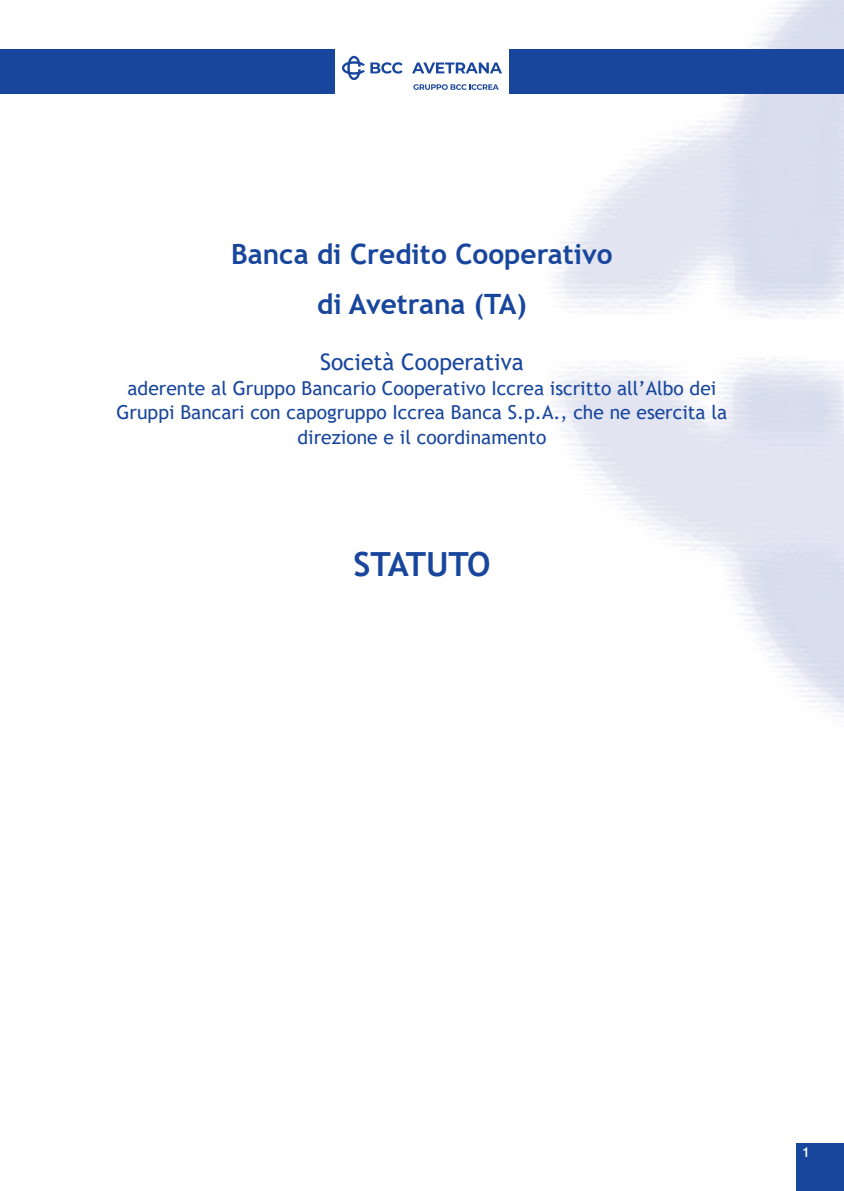
<style>
.page{position:relative;width:844px;height:1191px;background:#fff}
.page>*{position:absolute;margin:0;border:0;box-sizing:border-box;transform-origin:0 0}
.t1{font:700 33.25px "Trebuchet MS";letter-spacing:-.03em;color:#18469d}
.t2{font:700 28px/49.7px "Trebuchet MS";color:#18469d;text-align:center}
.t3{font:22.75px "Trebuchet MS";color:#18469d}
.t4{font:19.25px/24.5px "Trebuchet MS";color:#18469d;text-align:center}
.t5{font:500 14px "Swiss 721 BT";color:#fff}
</style>
<div class="page">
<img style="left:546px;top:0;width:297px;height:717px">
<div style="left:795px;top:1143px;width:48px;height:48px;background:#18469d"></div>
<div style="left:0;top:50px;width:843px;height:44px;background:#18469d"></div>
<div style="left:335px;top:46px;width:173px;height:49px;background:#fff"></div>
<svg style="left:342px;top:56px;width:60px;height:24px"></svg>
<svg style="left:413px;top:84px;width:85px;height:6px"></svg>
<svg style="left:412px;top:62px;width:90px;height:11px"></svg>
<h2 class="t2" style="left:231px;top:229px;width:383px">Banca di Credito Cooperativo di Avetrana (TA)</h2>
<p class="t3" style="left:320px;top:348px;width:205px">Società Cooperativa</p>
<p class="t4" style="left:116px;top:376px;width:612px">aderente al Gruppo Bancario Cooperativo Iccrea iscritto all’Albo dei<br>Gruppi Bancari con capogruppo Iccrea Banca S.p.A., che ne esercita la direzione e il coordinamento</p>
<h1 class="t1" style="left:353px;top:543px;width:138px">STATUTO</h1>
<p class="t5" style="left:802px;top:1144px;width:9px">1</p>
</div>
